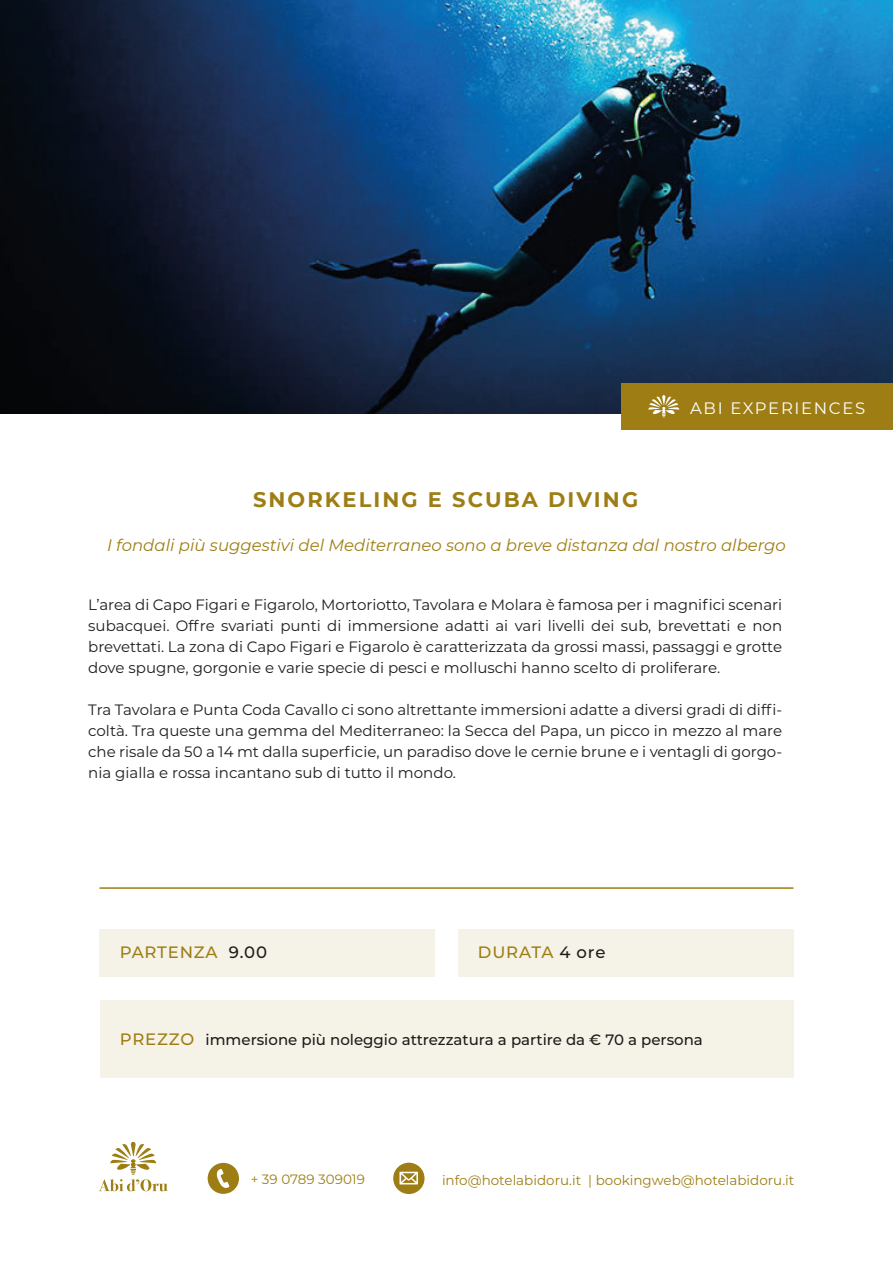
<style>
.page{position:relative;width:893px;height:1263px;background:#fff}
.page>*{position:absolute;margin:0;border:0;box-sizing:border-box;transform-origin:0 0}
.t1{font:700 21px "Montserrat";letter-spacing:.1em;color:#9e7e14}
.t2{font:italic 16.5px "Montserrat";color:#9e7e14}
.t3{font:500 16.5px "Montserrat";letter-spacing:.05em;color:#9e7e14}
.t4{font:16.5px "Montserrat";letter-spacing:.1em;color:#fff}
.t5{font:15px/21px "Montserrat";color:#1d1d1b;text-align:justify}
.t6{font:500 15px "Montserrat";color:#1d1d1b}
.t7{font:13.5px "Montserrat";color:#9e7e14}
.s1{color:#1d1d1b}
.s2{font-size:16.5px;color:#9e7e14}
</style>
<div class="page">
<img style="left:0;top:0;width:893px;height:413px">
<div style="left:621px;top:384px;width:272px;height:46px;background:#9e7e14"></div>
<svg style="left:648px;top:395px;width:31px;height:22px"></svg>
<svg style="left:208px;top:1163px;width:31px;height:31px"></svg>
<svg style="left:393px;top:1163px;width:32px;height:31px"></svg>
<svg style="left:99px;top:1142px;width:69px;height:49px"></svg>
<hr style="left:100px;top:888px;width:693px;height:1px;background:#9e7e14">
<div style="left:100px;top:930px;width:335px;height:47px;background:#f5f2e7"></div>
<div style="left:458px;top:930px;width:335px;height:47px;background:#f5f2e7"></div>
<div style="left:100px;top:1000px;width:693px;height:78px;background:#f5f2e7"></div>
<p class="t4" style="left:690px;top:398px;width:177px">ABI EXPERIENCES</p>
<h1 class="t1" style="left:253px;top:486px;width:387px">SNORKELING E SCUBA DIVING</h1>
<p class="t2" style="left:107px;top:535px;width:680px">I fondali più suggestivi del Mediterraneo sono a breve distanza dal nostro albergo</p>
<p class="t5" style="left:88px;top:594px;width:695px">L’area di Capo Figari e Figarolo, Mortoriotto, Tavolara e Molara è famosa per i magnifici scenari subacquei. Offre svariati punti di immersione adatti ai vari livelli dei sub, brevettati e non brevettati. La zona di Capo Figari e Figarolo è caratterizzata da grossi massi, passaggi e grotte dove spugne, gorgonie e varie specie di pesci e molluschi hanno scelto di proliferare.</p>
<p class="t5" style="left:88px;top:699px;width:695px">Tra Tavolara e Punta Coda Cavallo ci sono altrettante immersioni adatte a diversi gradi di diffi&shy;coltà. Tra queste una gemma del Mediterraneo: la Secca del Papa, un picco in mezzo al mare che risale da 50 a 14 mt dalla superficie, un paradiso dove le cernie brune e i ventagli di gorgo&shy;nia gialla e rossa incantano sub di tutto il mondo.</p>
<p class="t3" style="left:120px;top:940px;width:149px">PARTENZA <span class="s1">9.00</span></p>
<p class="t3" style="left:478px;top:940px;width:129px">DURATA <span class="s1">4 ore</span></p>
<p class="t6" style="left:120px;top:1029px;width:584px"><span class="s2">PREZZO</span> immersione più noleggio attrezzatura a partire da € 70 a persona</p>
<p class="t7" style="left:251px;top:1170px;width:116px">+ 39 0789 309019</p>
<p class="t7" style="left:442px;top:1171px;width:354px">info@hotelabidoru.it | bookingweb@hotelabidoru.it</p>
</div>
